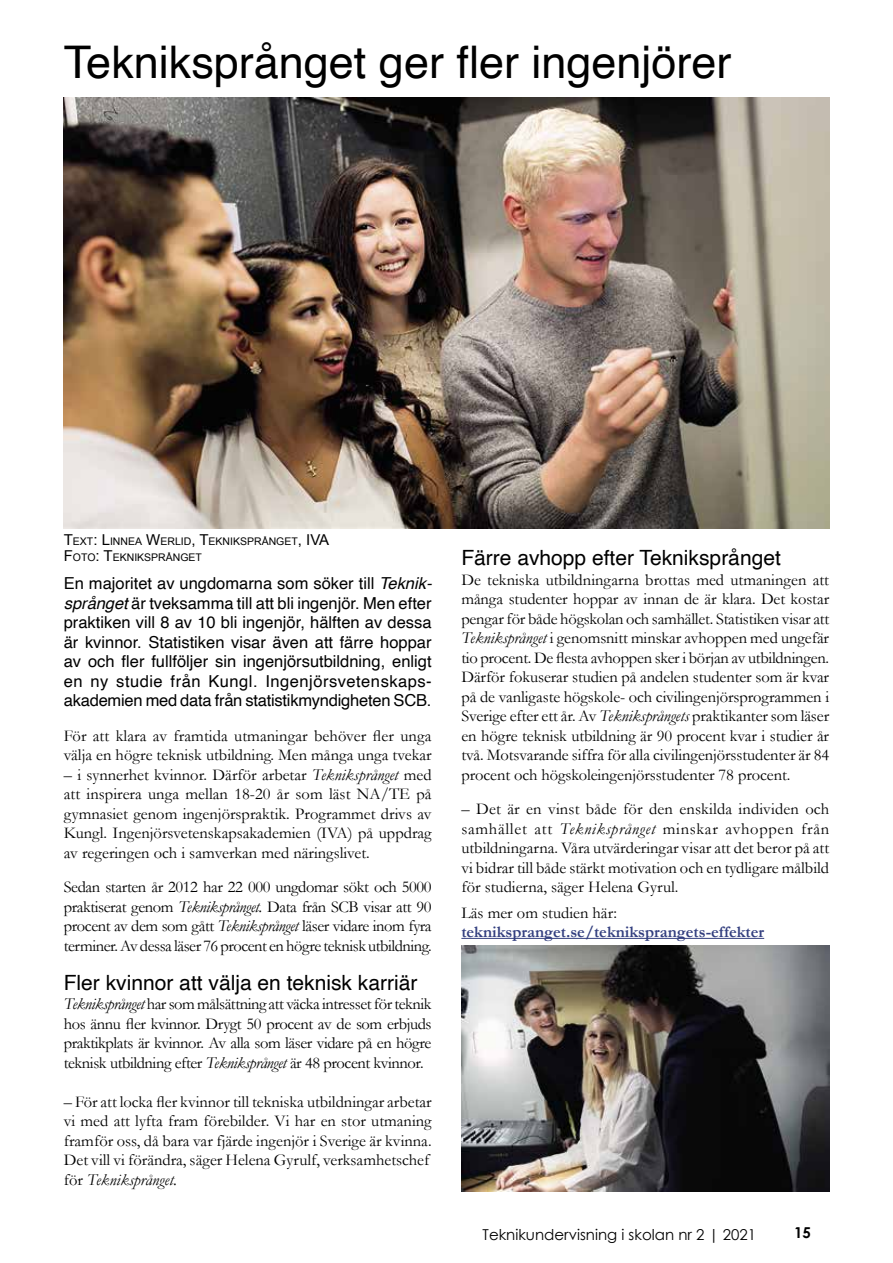
<style>
.page{position:relative;width:893px;height:1263px;background:#fff}
.page>*{position:absolute;margin:0;border:0;box-sizing:border-box;transform-origin:0 0}
.t1{font:45px "Helvetica";color:#000}
.t2{font:21px "Helvetica";color:#000}
.t3{font:16.5px/19.5px "Garamond";color:#000;text-align:justify}
.t4{font:16.5px/19.5px "Helvetica";letter-spacing:-.015em;color:#000;text-align:justify}
.t5{font:700 16.5px "Garamond";color:#333f7f}
.t6{font:15px "Century Gothic";color:#000}
.t7{font:700 15px "Century Gothic";color:#000}
.t8{font:10.5px/16.5px "Arial";color:#000}
.s1{font-size:15px}
.s2{font-style:italic}
</style>
<div class="page">
<hr style="left:461px;top:938px;width:303px;height:1px;background:#333f7f">
<img style="left:64px;top:98px;width:765px;height:430px">
<img style="left:461px;top:946px;width:368px;height:245px">
<h1 class="t1" style="left:64px;top:28px;width:669px">Tekniksprånget ger fler ingenjörer</h1>
<p class="t8" style="left:64px;top:533px;width:258px"><span class="s1">T</span>EXT<span class="s1">: L</span>I NNEA <span class="s1">W</span>ERLI D<span class="s1">, T</span>EKNIKSPRÅNGET<span class="s1">, IVA<br>F</span>OTO<span class="s1">: T</span>EKNIKSPRÅNGET</p>
<p class="t4" style="left:64px;top:574px;width:370px">En majoritet av ungdomarna som söker till <span class="s2">Teknik&shy;språnget</span> är tveksamma till att bli ingenjör. Men efter praktiken vill 8 av 10 bli ingenjör, hälften av dessa är kvinnor. Statistiken visar även att färre hoppar av och fler fullföljer sin ingenjörsutbildning, enligt en ny studie från Kungl. Ingenjörsvetenskaps&shy;akademien med data från statistikmyndigheten SCB.</p>
<p class="t3" style="left:64px;top:725px;width:369px">För att klara av framtida utmaningar behöver fler unga välja en högre teknisk utbildning. Men många unga tvekar</p>
<p class="t3" style="left:64px;top:764px;width:369px">– i synnerhet kvinnor. Därför arbetar <span class="s2">Tekniksprånget</span> med att inspirera unga mellan 18-20 år som läst NA/TE på gymnasiet genom ingenjörspraktik. Programmet drivs av Kungl. Ingenjörsvetenskapsakademien (IVA) på uppdrag av regeringen och i samverkan med näringslivet.</p>
<p class="t3" style="left:64px;top:877px;width:369px">Sedan starten år 2012 har 22 000 ungdomar sökt och 5000 praktiserat genom <span class="s2">Tekniksprånget.</span> Data från SCB visar att 90 procent av dem som gått <span class="s2">Tekniksprånget</span> läser vidare inom fyra terminer. Av dessa läser 76 procent en högre teknisk utbildning.</p>
<p class="t2" style="left:64px;top:966px;width:355px">Fler kvinnor att välja en teknisk karriär</p>
<p class="t3" style="left:64px;top:994px;width:369px"><span class="s2">Tekniksprånget</span> har som målsättning att väcka intresset för teknik hos ännu fler kvinnor. Drygt 50 procent av de som erbjuds praktikplats är kvinnor. Av alla som läser vidare på en högre teknisk utbildning efter <span class="s2">Tekniksprånget</span> är 48 procent kvinnor.</p>
<p class="t3" style="left:64px;top:1091px;width:369px;text-align:left">– För att locka fler kvinnor till tekniska utbildningar arbetar vi med att lyfta fram förebilder. Vi har en stor utmaning framför oss, då bara var fjärde ingenjör i Sverige är kvinna.<br>Det vill vi förändra, säger Helena Gyrulf, verksamhetschef för <span class="s2">Tekniksprånget.</span></p>
<p class="t2" style="left:461px;top:541px;width:321px">Färre avhopp efter Tekniksprånget</p>
<p class="t3" style="left:461px;top:569px;width:369px">De tekniska utbildningarna brottas med utmaningen att många studenter hoppar av innan de är klara. Det kostar pengar för både högskolan och samhället. Statistiken visar att <span class="s2">Tekniksprånget</span> i genomsnitt minskar avhoppen med ungefär tio procent. De flesta avhoppen sker i början av utbildningen.<br>Därför fokuserar studien på andelen studenter som är kvar på de vanligaste högskole- och civilingenjörsprogrammen i Sverige efter ett år. Av <span class="s2">Tekniksprångets</span> praktikanter som läser en högre teknisk utbildning är 90 procent kvar i studier år två. Motsvarande siffra för alla civilingenjörsstudenter är 84 procent och högskoleingenjörsstudenter 78 procent.</p>
<p class="t3" style="left:461px;top:799px;width:369px">– Det är en vinst både för den enskilda individen och samhället att <span class="s2">Tekniksprånget</span> minskar avhoppen från utbildningarna. Våra utvärderingar visar att det beror på att vi bidrar till både stärkt motivation och en tydligare målbild för studierna, säger Helena Gyrul.</p>
<p class="t3" style="left:461px;top:902px;width:157px">Läs mer om studien här:</p>
<p class="t5" style="left:461px;top:921px;width:304px">teknikspranget.se/tekniksprangets-effekter</p>
<p class="t6" style="left:483px;top:1224px;width:275px">Teknikundervisning i skolan nr 2 | 2021</p>
<p class="t7" style="left:794px;top:1221px;width:18px">15</p>
</div>
